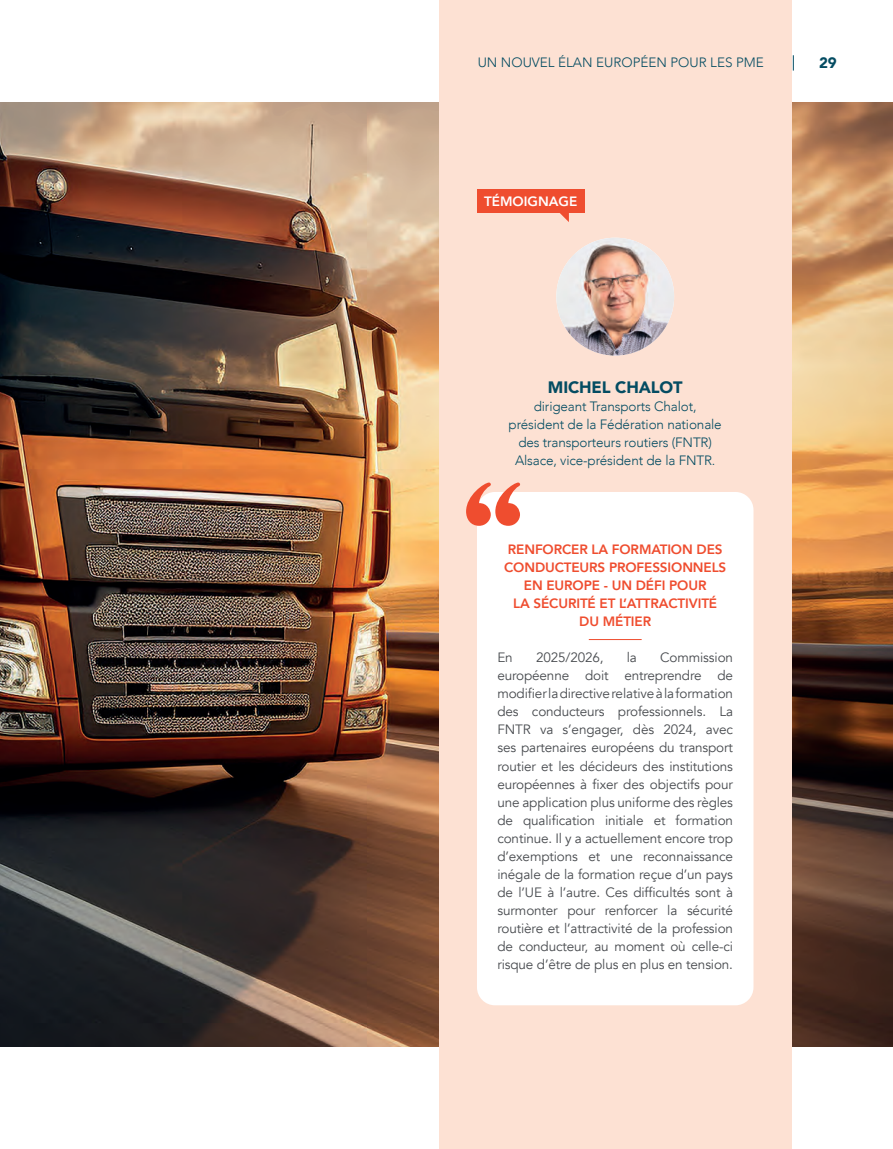
<style>
.page{position:relative;width:893px;height:1149px;background:#fff}
.page>*{position:absolute;margin:0;border:0;box-sizing:border-box;transform-origin:0 0}
.t1{font:900 16.5px "Avenir";letter-spacing:-.01em;color:#044c62}
.t2{font:900 15px "Avenir";color:#044c62}
.t3{font:13.5px/18px "Avenir";letter-spacing:-.01em;color:#474a4e;text-align:justify}
.t4{font:300 13.5px/18px "Avenir";letter-spacing:-.01em;color:#044c62;text-align:center}
.t5{font:800 13.5px/18px "Avenir";letter-spacing:-.01em;color:#ef4d2f;text-align:center}
.t6{font:800 13.5px "Avenir";color:#fff}
</style>
<div class="page">
<img style="left:0;top:102px;width:893px;height:944px">
<div style="left:439px;top:0;width:352px;height:1148px;background:#fde1d3"></div>
<div style="left:477px;top:189px;width:107px;height:23px;background:#ef4d2f"></div>
<svg style="left:557px;top:212px;width:12px;height:10px"></svg>
<img style="left:556px;top:237px;width:118px;height:118px;border-radius:59px">
<div style="left:477px;top:492px;width:276px;height:512px;background:#fff;border-radius:18px"></div>
<hr style="left:589px;top:639px;width:53px;height:1px;background:#ef4d2f">
<svg style="left:466px;top:482px;width:54px;height:43px"></svg>
<svg style="left:793px;top:55px;width:1px;height:16px"></svg>
<p class="t4" style="left:478px;top:53px;width:288px">UN NOUVEL ÉLAN EUROPÉEN POUR LES PME</p>
<p class="t2" style="left:819px;top:50px;width:19px">29</p>
<p class="t6" style="left:484px;top:191px;width:95px">TÉMOIGNAGE</p>
<p class="t1" style="left:548px;top:373px;width:136px">MICHEL CHALOT</p>
<p class="t4" style="left:509px;top:397px;width:215px">dirigeant Transports Chalot, président de la Fédération nationale des transporteurs routiers (FNTR)<br>Alsace, vice-président de la FNTR.</p>
<p class="t5" style="left:504px;top:540px;width:224px">RENFORCER LA FORMATION DES<br>CONDUCTEURS PROFESSIONNELS<br>EN EUROPE - UN DÉFI POUR<br>LA SÉCURITÉ ET L’ATTRACTIVITÉ<br>DU MÉTIER</p>
<p class="t3" style="left:497px;top:648px;width:17px">En</p>
<p class="t3" style="left:536px;top:648px;width:69px">2025/2026,</p>
<p class="t3" style="left:627px;top:648px;width:12px">la</p>
<p class="t3" style="left:497px;top:648px;width:237px;text-indent:163px">Commission européenne doit entreprendre de modifier la directive relative à la formation des conducteurs professionnels. La FNTR va s’engager, dès 2024, avec ses partenaires européens du transport routier et les décideurs des institutions européennes à fixer des objectifs pour une application plus uniforme des règles de qualification initiale et formation continue. Il y a actuellement encore trop d’exemptions et une reconnaissance inégale de la formation reçue d’un pays de l’UE à l’autre. Ces difficultés sont à surmonter pour renforcer la sécurité routière et l’attractivité de la profession de conducteur, au moment où celle-ci risque d’être de plus en plus en tension.</p>
</div>
